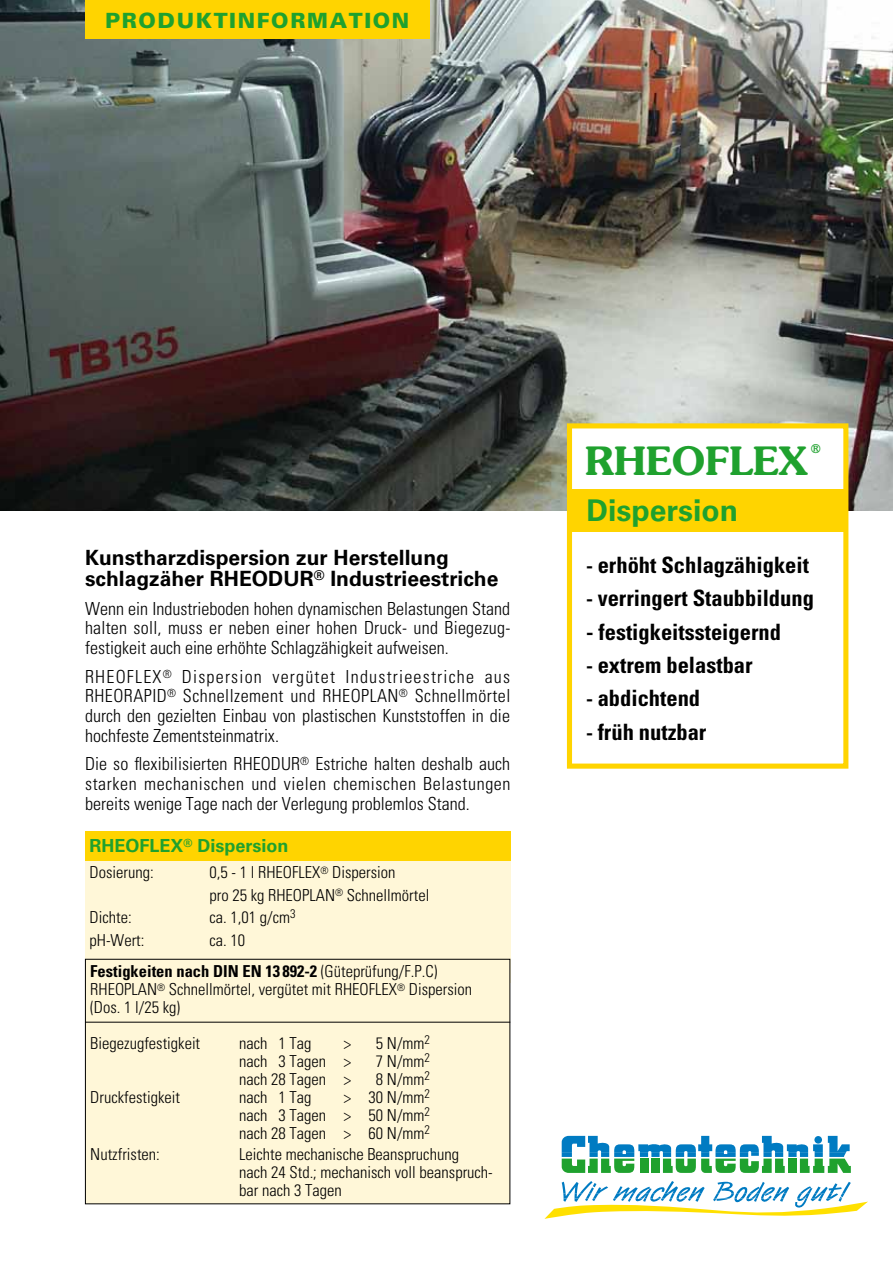
<style>
.page{position:relative;width:893px;height:1263px;background:#fff}
.page>*{position:absolute;margin:0;border:0;box-sizing:border-box;transform-origin:0 0}
.t1{font:600 39px "Souvenir LT";color:#1fa12e}
.t2{font:700 30px "Univers LT";color:#1fa12e}
.t3{font:700 condensed 22.5px "Univers LT";color:#000}
.t4{font:700 21px/21px "Univers LT";color:#000}
.t5{font:900 21px "Univers LT";letter-spacing:.075em;color:#1fa12e}
.t6{font:300 condensed 18px/19.8px "Univers LT";color:#000;text-align:justify}
.t7{font:700 18px "Univers LT";color:#1fa12e}
.t8{font:300 condensed 16.5px/18px "Univers LT";color:#000}
.t9{font:600 12px "Souvenir LT";color:#1fa12e}
.s1{font-weight:700}
.s2{color:#fff7d8}
.s3{font-size:21px}
</style>
<div class="page">
<img style="left:0;top:0;width:893px;height:510px">
<div style="left:569px;top:426px;width:277px;height:340px;background:#fff"></div>
<div style="left:567px;top:423px;width:281px;height:346px;border:5px solid #ffd400"></div>
<div style="left:569px;top:490px;width:277px;height:42px;background:#ffd400"></div>
<div style="left:85px;top:861px;width:425px;height:122px;background:#fff7d8"></div>
<div style="left:85px;top:831px;width:425px;height:29px;background:#ffd400"></div>
<div style="left:85px;top:959px;width:425px;height:245px;background:#fff7d8"></div>
<div style="left:85px;top:959px;width:425px;height:245px;border:1px solid #000"></div>
<hr style="left:85px;top:1022px;width:425px;height:1px;background:#000">
<svg style="left:562px;top:1136px;width:289px;height:37px"></svg>
<svg style="left:544px;top:1181px;width:323px;height:38px"></svg>
<div style="left:85px;top:0;width:344px;height:38px;background:#ffd400"></div>
<p class="t5" style="left:105px;top:8px;width:306px">PRODUKTINFORMATION</p>
<p class="t4" style="left:85px;top:548px;width:415px">Kunstharzdispersion zur Herstellung schlagzäher RHEODUR<sup>®</sup> Industrieestriche</p>
<p class="t6" style="left:85px;top:598px;width:427px">Wenn ein Industrieboden hohen dynamischen Belastungen Stand halten soll, muss er neben einer hohen Druck- und Biegezug&shy;festigkeit auch eine erhöhte Schlagzähigkeit aufweisen.</p>
<p class="t6" style="left:85px;top:666px;width:427px">RHEOFLEX<sup>®</sup> Dispersion vergütet Industrieestriche aus RHEORAPID<sup>®</sup> Schnellzement und RHEOPLAN<sup>®</sup> Schnellmörtel durch den gezielten Einbau von plastischen Kunststoffen in die hochfeste Zementsteinmatrix.</p>
<p class="t6" style="left:85px;top:754px;width:427px">Die so flexibilisierten RHEODUR<sup>®</sup> Estriche halten deshalb auch starken mechanischen und vielen chemischen Belastungen bereits wenige Tage nach der Verlegung problemlos Stand.</p>
<p class="t7" style="left:90px;top:835px;width:201px">RHEOFLEX<sup>®</sup> Dispersion</p>
<p class="t8" style="left:90px;top:864px;width:66px">Dosierung:</p>
<p class="t8" style="left:210px;top:861px;width:221px;line-height:22.5px">0,5 - 1 l RHEOFLEX<sup>®</sup> Dispersion<br>pro 25 kg RHEOPLAN<sup>®</sup> Schnellmörtel</p>
<p class="t8" style="left:90px;top:909px;width:44px">Dichte:</p>
<p class="t8" style="left:210px;top:909px;width:88px">ca. 1,01 g/cm<sup>3</sup></p>
<p class="t8" style="left:90px;top:931px;width:56px">pH-Wert:</p>
<p class="t8" style="left:210px;top:931px;width:37px">ca. 10</p>
<p class="t8" style="left:90px;top:962px;width:383px"><span class="s1">Festigkeiten nach DIN EN 13 892-2</span> (Güteprüfung/F.P.C)<br>RHEOPLAN<sup>®</sup> Schnellmörtel, vergütet mit RHEOFLEX<sup>®</sup> Dispersion (Dos. 1 l/25 kg)</p>
<p class="t8" style="left:90px;top:1034px;width:111px">Biegezugfestigkeit</p>
<p class="t8" style="left:239px;top:1034px;width:74px">nach <span class="s2">0</span>1 Tag</p>
<p class="t8" style="left:239px;top:1034px;width:192px;text-indent:105px">&gt; 5 N/mm<sup>2 </sup>nach <span class="s2">0</span>3 Tagen &gt;</p>
<p class="t8" style="left:376px;top:1052px;width:56px">7 N/mm<sup>2</sup></p>
<p class="t8" style="left:239px;top:1070px;width:114px">nach 28 Tagen &gt;</p>
<p class="t8" style="left:376px;top:1070px;width:56px">8 N/mm<sup>2</sup></p>
<p class="t8" style="left:239px;top:1088px;width:192px;text-align:justify;text-indent:105px">&gt; 30 N/mm<sup>2 </sup>nach <span class="s2">0</span>3 Tagen &gt; 50 N/mm<sup>2 </sup>nach 28 Tagen &gt; 60 N/mm<sup>2</sup></p>
<p class="t8" style="left:90px;top:1088px;width:91px">Druckfestigkeit</p>
<p class="t8" style="left:239px;top:1088px;width:74px">nach <span class="s2">0</span>1 Tag</p>
<p class="t8" style="left:90px;top:1145px;width:71px">Nutzfristen:</p>
<p class="t8" style="left:239px;top:1145px;width:255px">Leichte mechanische Beanspruchung<br>nach 24 Std.; mechanisch voll beanspruch&shy;bar nach 3 Tagen</p>
<p class="t9" style="left:811px;top:441px;width:12px">®</p>
<h1 class="t1" style="left:585px;top:436px;width:224px">RHEOFLEX</h1>
<h2 class="t2" style="left:587px;top:492px;width:153px">Dispersion</h2>
<p class="t3" style="left:586px;top:551px;width:224px"><span class="s3">-</span> erhöht Schlagzähigkeit</p>
<p class="t3" style="left:586px;top:584px;width:229px"><span class="s3">-</span> verringert Staubbildung</p>
<p class="t3" style="left:586px;top:618px;width:196px">- festigkeitssteigernd</p>
<p class="t3" style="left:586px;top:651px;width:168px"><span class="s3">-</span> extrem belastbar</p>
<p class="t3" style="left:586px;top:684px;width:116px"><span class="s3">-</span> abdichtend</p>
<p class="t3" style="left:586px;top:718px;width:122px"><span class="s3">-</span> früh nutzbar</p>
</div>
